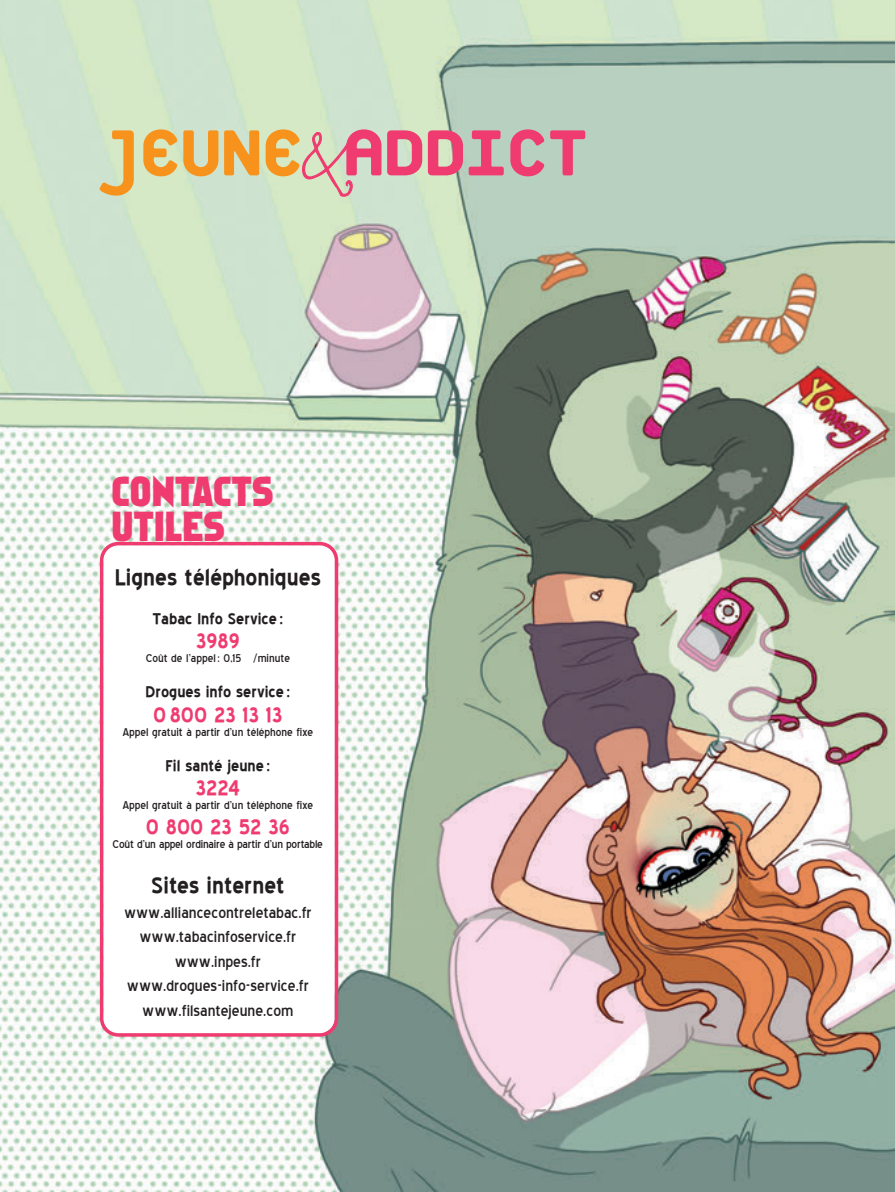
<style>
.page{position:relative;width:895px;height:1192px;background:#fff}
.page>*{position:absolute;margin:0;border:0;box-sizing:border-box;transform-origin:0 0}
.t1{font:38.5px/35px "Faktos";color:#ef3b70}
.t2{font:700 28px "Blue Highway";color:#231f20}
.t3{font:700 26.25px "Blue Highway";color:#ef3b70}
.t4{font:19.25px/24.5px "Blue Highway";color:#231f20;text-align:center}
.t5{font:700 19.25px "Blue Highway";color:#231f20}
.t6{font:14px "Blue Highway";color:#231f20}
</style>
<div class="page">
<img style="left:0;top:0;width:894px;height:1192px">
<svg style="left:100px;top:130px;width:34px;height:66px;background:#e0c380"></svg>
<svg style="left:143px;top:129px;width:34px;height:47px;background:#e9b460"></svg>
<svg style="left:183px;top:130px;width:35px;height:46px;background:#e6b262"></svg>
<svg style="left:224px;top:130px;width:35px;height:45px;background:#eca74a"></svg>
<svg style="left:265px;top:129px;width:116px;height:68px;background:#dcb8a0"></svg>
<svg style="left:387px;top:130px;width:116px;height:45px;background:#dc7f93"></svg>
<svg style="left:510px;top:129px;width:34px;height:47px;background:#d58094"></svg>
<svg style="left:550px;top:130px;width:35px;height:45px;background:#cf909d"></svg>
<svg style="left:100px;top:542px;width:238px;height:494px"></svg>
<h1 class="t1" style="left:111px;top:478px;width:163px">CONTACTS<br>UTILES</h1>
<h2 class="t2" style="left:115px;top:564px;width:207px">Lignes téléphoniques</h2>
<h3 class="t5" style="left:152px;top:609px;width:132px">Tabac info service :</h3>
<h3 class="t3" style="left:196px;top:629px;width:45px">3989</h3>
<p class="t6" style="left:146px;top:652px;width:146px">Coût de l’appel : 0,15 /minute</p>
<h3 class="t5" style="left:145px;top:683px;width:146px">drogues info service :</h3>
<h3 class="t3" style="left:153px;top:702px;width:131px">0 800 23 13 13</h3>
<p class="t6" style="left:123px;top:726px;width:192px">Appel gratuit à partir d’un téléphone fixe</p>
<h3 class="t5" style="left:165px;top:756px;width:106px">fil santé jeune :</h3>
<h3 class="t3" style="left:195px;top:776px;width:46px">3224</h3>
<p class="t6" style="left:123px;top:799px;width:192px">Appel gratuit à partir d’un téléphone fixe</p>
<h3 class="t3" style="left:146px;top:814px;width:145px">0 800 23 52 36</h3>
<p class="t6" style="left:112px;top:838px;width:212px">Coût d'un appel ordinaire à partir d'un portable</p>
<h2 class="t2" style="left:151px;top:872px;width:135px">sites internet</h2>
<h3 class="t4" style="left:124px;top:900px;width:189px">www.alliancecontreletabac.fr www.tabacinfoservice.fr www.inpes.fr www.drogues-info-service.fr www.filsantejeune.com</h3>
</div>
